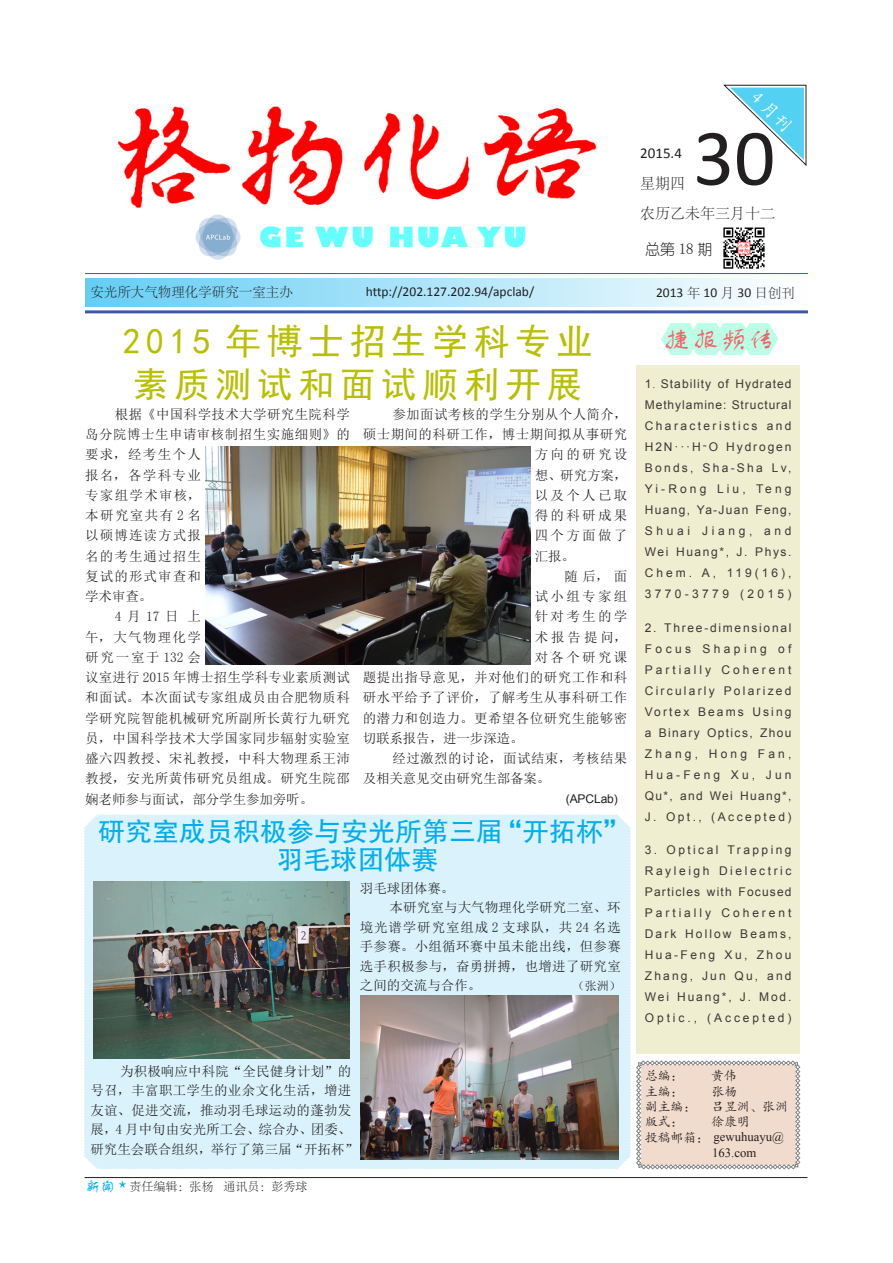
<style>
.page{position:relative;width:893px;height:1263px;background:#fff}
.page>*{position:absolute;margin:0;border:0;box-sizing:border-box;transform-origin:0 0}
.t1{font:81px "Calibri";color:#231f20}
.小标题{font:36px "Sim Hei";color:#b8bf00}
.小标题-2{font:27px/28.5px "FZHTJW GB1 0";color:#00aeef;text-align:center}
.t2{font:800 27px "Gill Sans";letter-spacing:.09em;color:#64ffff}
.小标题-3{font:27px "FZSTK GBK1 0";color:#f1666a}
.t3{font:300 15px "Adobe Song Std";color:#231f20}
.t4{font:15px "Calibri";color:#231f20}
.t5{font:15px "You Yuan";color:#231f20}
.小标题-4{font:13.5px/20.2px "Sim Sun";letter-spacing:.035em;color:#231f20}
.小标题-5{font:13.5px/19.5px "Sim Sun";letter-spacing:.01em;color:#231f20}
.小标题-6{font:13.5px/20.2px "Sim Sun";letter-spacing:.08em;color:#231f20}
.t6{font:13.5px "Calibri";color:#231f20}
.t7{font:300 13.5px "Adobe Song Std";color:#231f20}
.小标题-7{font:13.5px "Sim Sun";letter-spacing:-.005em;color:#231f20}
.t8{font:12.75px "FZKTJW GB1 0";color:#231f20}
.t9{font:12.75px "Times New Roman";color:#231f20}
.t10{font:12px/21px "Arial";letter-spacing:.205em;color:#231f20;text-align:justify}
.t11{font:300 12px "Adobe Song Std";color:#231f20}
.小标题-8{font:12px "Sim Sun";color:#231f20}
.s1{font-family:"Adobe Song Std";font-weight:300}
.s2{font-family:"FZSTK GBK1 0";font-weight:400;font-size:15px;color:#00aeef}
.s3{font-family:"FZKTK GBK1 0";font-weight:400;font-size:15px;color:#00aeef}
.s4{font-family:"FZKTJW GB1 0"}
</style>
<div class="page">
<hr style="left:85px;top:310px;width:723px;height:3px;background:#3d56a5">
<hr style="left:85px;top:273px;width:326px;height:1px;background:#355eab">
<hr style="left:411px;top:273px;width:397px;height:1px;background:#355eab">
<img style="left:723px;top:227px;width:42px;height:42px">
<div style="left:85px;top:278px;width:723px;height:28px;background:linear-gradient(to right,#64cdf5,#fefefe)"></div>
<img style="left:195px;top:214px;width:46px;height:46px">
<hr style="left:85px;top:1177px;width:722px;height:1px;background:#231f20">
<svg style="left:84px;top:814px;width:716px;height:356px;background:#dbedf4"></svg>
<div style="left:636px;top:365px;width:164px;height:688px;background:#eeecca"></div>
<svg style="left:661px;top:323px;width:117px;height:32px;background:#c2ffe8"></svg>
<img style="left:205px;top:446px;width:325px;height:219px">
<img style="left:94px;top:881px;width:255px;height:178px">
<img style="left:118px;top:106px;width:478px;height:102px">
<img style="left:361px;top:995px;width:258px;height:164px">
<svg style="left:724px;top:85px;width:82px;height:81px"></svg>
<p class="t2" style="left:259px;top:220px;width:270px">GE WU HUA YU</p>
<p class="t1" style="left:693px;top:107px;width:84px">30</p>
<p class="t4" style="left:640px;top:143px;width:43px">2015.4</p>
<p class="t3" style="left:640px;top:175px;width:46px">星期四</p>
<p class="t3" style="left:640px;top:205px;width:137px">农历乙未年三月十二</p>
<p class="t5" style="left:645px;top:241px;width:69px">总第 18 期</p>
<p class="t7" style="left:90px;top:285px;width:204px">安光所大气物理化学研究一室主办</p>
<p class="t6" style="left:366px;top:283px;width:170px">http://202.127.202.94/apclab/</p>
<p class="t6" style="left:656px;top:284px;width:141px">2013 <span class="s1">年</span> 10 <span class="s1">月</span> 30 <span class="s1">日创刊</span></p>
<p class="小标题" style="left:123px;top:323px;width:472px">2015 年博士招生学科专业</p>
<p class="小标题" style="left:132px;top:366px;width:452px">素质测试和面试顺利开展</p>
<p class="小标题-6" style="left:85px;top:404px;width:266px;text-indent:30px">根据《中国科学技术大学研究生院科学岛分院博士生申请审核制招生实施细则》的要求，经考生个人<br>报名，各学科专业<br>专家组学术审核，<br>本研究室共有 2 名<br>以硕博连读方式报<br>名的考生通过招生<br>复试的形式审查和<br>学术审查。</p>
<p class="小标题-4" style="left:85px;top:606px;width:266px;text-indent:30px">4月17日 上<br>午，大气物理化学<br>研究一室于 132 会<br>议室进行 2015 年博士招生学科专业素质测试和面试。本次面试专家组成员由合肥物质科学研究院智能机械研究所副所长黄行九研究员，中国科学技术大学国家同步辐射实验室盛六四教授、宋礼教授，中科大物理系王沛教授，安光所黄伟研究员组成。研究生院邵娴老师参与面试，部分学生参加旁听。</p>
<p class="小标题-4" style="left:392px;top:404px;width:236px">参加面试考核的学生分别从个人简介，</p>
<p class="小标题-4" style="left:363px;top:424px;width:266px">硕士期间的科研工作，博士期间拟从事研究</p>
<p class="小标题-4" style="left:535px;top:444px;width:94px">方向的研究设</p>
<p class="小标题-4" style="left:535px;top:465px;width:94px">想、研究方案，</p>
<p class="小标题-4" style="left:535px;top:485px;width:94px">以及个人已取</p>
<p class="小标题-4" style="left:535px;top:505px;width:94px">得的科研成果</p>
<p class="小标题-4" style="left:535px;top:525px;width:94px">四个方面做了</p>
<p class="小标题-4" style="left:535px;top:546px;width:42px">汇报。</p>
<p class="小标题-4" style="left:564px;top:566px;width:64px">随后，面</p>
<p class="小标题-4" style="left:535px;top:586px;width:94px">试小组专家组</p>
<p class="小标题-4" style="left:535px;top:606px;width:94px">针对考生的学</p>
<p class="小标题-4" style="left:535px;top:627px;width:94px">术报告提问，</p>
<p class="小标题-4" style="left:535px;top:647px;width:94px">对各个研究课</p>
<p class="小标题-4" style="left:363px;top:667px;width:266px">题提出指导意见，并对他们的研究工作和科</p>
<p class="小标题-4" style="left:363px;top:687px;width:266px">研水平给予了评价，了解考生从事科研工作</p>
<p class="小标题-4" style="left:363px;top:708px;width:266px">的潜力和创造力。更希望各位研究生能够密</p>
<p class="小标题-7" style="left:363px;top:731px;width:162px">切联系报告，进一步深造。</p>
<p class="小标题-5" style="left:363px;top:748px;width:266px;line-height:20.2px;text-indent:30px">经过激烈的讨论，面试结束，考核结果及相关意见交由研究生部备案。</p>
<p class="t10" style="left:566px;top:788px;width:54px">(APCLab)</p>
<p class="小标题-2" style="left:98px;top:818px;width:533px">研究室成员积极参与安光所第三届“开拓杯”羽毛球团体赛</p>
<p class="小标题-4" style="left:360px;top:878px;width:96px">羽毛球团体赛。</p>
<p class="小标题-4" style="left:360px;top:898px;width:263px;line-height:19.5px;text-align:justify;text-indent:30px">本研究室与大气物理化学研究二室、环境光谱学研究室组成 2 支球队，共 24 名选手参赛。小组循环赛中虽未能出线，但参赛选手积极参与，奋勇拼搏，也增进了研究室之间的交流与合作。</p>
<p class="小标题-8" style="left:573px;top:979px;width:49px">（张洲）</p>
<p class="小标题-5" style="left:90px;top:1061px;width:269px;text-indent:30px">为积极响应中科院“全民健身计划”的号召，丰富职工学生的业余文化生活，增进友谊、促进交流，推动羽毛球运动的蓬勃发展，4 月中旬由安光所工会、综合办、团委、研究生会联合组织，举行了第三届“开拓杯”</p>
<p class="t11" style="left:85px;top:1180px;width:224px"><span class="s2">新闻</span> <span class="s3">*</span> 责任编辑：张杨 通讯员：彭秀球</p>
<p class="小标题-3" style="left:663px;top:324px;width:114px">捷报频传</p>
<p class="t10" style="left:645px;top:373px;width:148px">1<span class="s1">.</span> Stability of Hydrated Methylamine: Structural Characteristics and H2N···H-O Hydrogen Bonds, Sha-Sha Lv, Yi-Rong Liu, Teng Huang, Ya-Juan Feng, Shuai Jiang, and Wei Huang*, J. Phys.<br>Chem. A, 119(16), 3770-3779 (2015)</p>
<p class="t10" style="left:645px;top:617px;width:148px">2. Three-dimensional Focus Shaping of Partially Coherent Circularly Polarized Vortex Beams Using a Binary Optics, Zhou Zhang, Hong Fan, Hua-Feng Xu, Jun Qu*, and Wei Huang*, J. Opt., (Accepted)</p>
<p class="t10" style="left:645px;top:840px;width:148px">3. Optical Trapping Rayleigh Dielectric Particles with Focused Partially Coherent Dark Hollow Beams, Hua-Feng Xu, Zhou Zhang, Jun Qu, and Wei Huang*, J. Mod.<br>Optic., (Accepted)</p>
<p class="t8" style="left:645px;top:1069px;width:40px">总编：</p>
<p class="t8" style="left:711px;top:1069px;width:27px">黄伟</p>
<p class="t8" style="left:645px;top:1085px;width:40px">主编：</p>
<p class="t8" style="left:712px;top:1085px;width:27px">张杨</p>
<p class="t8" style="left:645px;top:1100px;width:145px">副主编： 吕昱洲、张洲</p>
<p class="t8" style="left:645px;top:1115px;width:40px">版式：</p>
<p class="t8" style="left:712px;top:1115px;width:40px">徐康明</p>
<p class="t9" style="left:645px;top:1128px;width:140px"><span class="s4">投稿邮箱：</span> gewuhuayu@</p>
<p class="t9" style="left:712px;top:1144px;width:46px">163.com</p>
</div>
